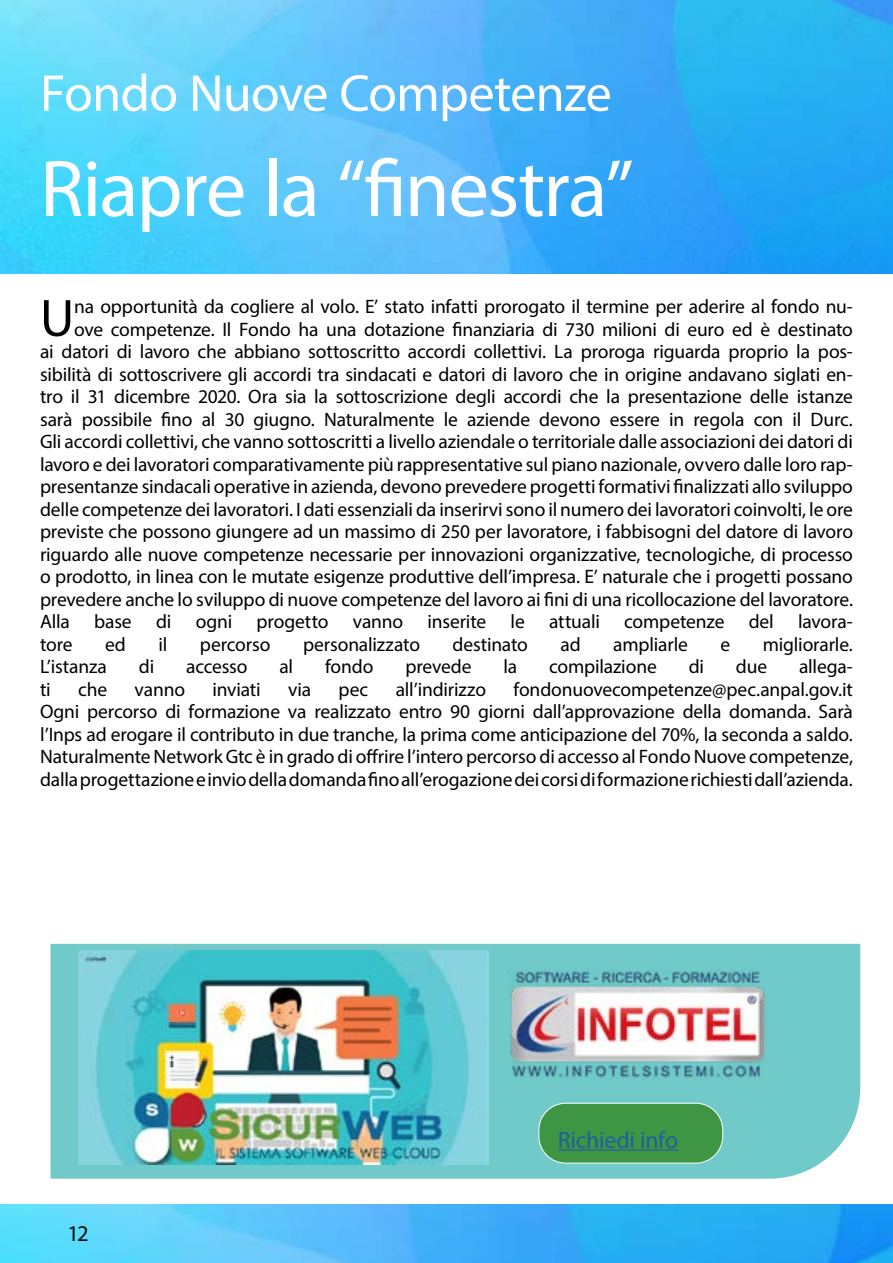
<style>
.page{position:relative;width:893px;height:1263px;background:#fff}
.page>*{position:absolute;margin:0;border:0;box-sizing:border-box;transform-origin:0 0}
.t1{font:81px "Myriad Pro";letter-spacing:-.02em;color:#fff}
.t2{font:52.95px "Myriad Pro";color:#000101}
.t3{font:52.35px "Myriad Pro";letter-spacing:-.015em;color:#fff}
.t4{font:23.7px "Myriad Pro";letter-spacing:-.01em;color:#215e9e}
.t5{font:22.5px "Myriad Pro";color:#070b08}
.t6{font:19.5px/22.5px "Myriad Pro";letter-spacing:-.01em;color:#000101;text-align:justify}
</style>
<div class="page">
<img style="left:0;top:0;width:893px;height:274px">
<img style="left:0;top:1204px;width:893px;height:59px">
<div style="left:50px;top:943px;width:811px;height:236px;background:#70cac9"></div>
<img style="left:78px;top:950px;width:410px;height:215px">
<img style="left:508px;top:970px;width:259px;height:108px">
<div style="left:539px;top:1103px;width:184px;height:60px;background:#3e9645;border-radius:27px"></div>
<div style="left:538px;top:1103px;width:185px;height:60px;border:1px solid #fff;border-radius:27px"></div>
<hr style="left:558px;top:1149px;width:120px;height:1px;background:#215e9e">
<h3 class="t3" style="left:40px;top:61px;width:573px">Fondo Nuove Competenze</h3>
<h1 class="t1" style="left:40px;top:139px;width:595px">Riapre la “finestra”</h1>
<h2 class="t2" style="left:40px;top:285px;width:36px">U</h2>
<p class="t6" style="left:74px;top:295px;width:780px">na opportunità da cogliere al volo. E’ stato infatti prorogato il termine per aderire al fondo nu-</p>
<p class="t6" style="left:74px;top:318px;width:780px">ove competenze. Il Fondo ha una dotazione finanziaria di 730 milioni di euro ed è destinato</p>
<p class="t6" style="left:40px;top:340px;width:814px">ai datori di lavoro che abbiano sottoscritto accordi collettivi. La proroga riguarda proprio la pos-</p>
<p class="t6" style="left:40px;top:363px;width:814px">sibilità di sottoscrivere gli accordi tra sindacati e datori di lavoro che in origine andavano siglati en-</p>
<p class="t6" style="left:40px;top:385px;width:814px">tro il 31 dicembre 2020. Ora sia la sottoscrizione degli accordi che la presentazione delle istanze</p>
<p class="t6" style="left:40px;top:408px;width:814px">sarà possibile fino al 30 giugno. Naturalmente le aziende devono essere in regola con il Durc.</p>
<p class="t6" style="left:40px;top:430px;width:814px">Gli accordi collettivi, che vanno sottoscritti a livello aziendale o territoriale dalle associazioni dei datori di</p>
<p class="t6" style="left:40px;top:453px;width:814px">lavoro e dei lavoratori comparativamente più rappresentative sul piano nazionale, ovvero dalle loro rap-</p>
<p class="t6" style="left:40px;top:475px;width:814px">presentanze sindacali operative in azienda, devono prevedere progetti formativi finalizzati allo sviluppo</p>
<p class="t6" style="left:40px;top:498px;width:814px">delle competenze dei lavoratori. I dati essenziali da inserirvi sono il numero dei lavoratori coinvolti, le ore</p>
<p class="t6" style="left:40px;top:520px;width:814px">previste che possono giungere ad un massimo di 250 per lavoratore, i fabbisogni del datore di lavoro</p>
<p class="t6" style="left:40px;top:543px;width:814px">riguardo alle nuove competenze necessarie per innovazioni organizzative, tecnologiche, di processo</p>
<p class="t6" style="left:40px;top:565px;width:814px">o prodotto, in linea con le mutate esigenze produttive dell’impresa. E’ naturale che i progetti possano</p>
<p class="t6" style="left:40px;top:588px;width:814px">prevedere anche lo sviluppo di nuove competenze del lavoro ai fini di una ricollocazione del lavoratore.</p>
<p class="t6" style="left:40px;top:610px;width:814px">Alla base di ogni progetto vanno inserite le attuali competenze del lavora-</p>
<p class="t6" style="left:40px;top:633px;width:34px">tore</p>
<p class="t6" style="left:105px;top:633px;width:22px">ed</p>
<p class="t6" style="left:159px;top:633px;width:10px">il</p>
<p class="t6" style="left:200px;top:633px;width:72px">percorso</p>
<p class="t6" style="left:303px;top:633px;width:119px">personalizzato</p>
<p class="t6" style="left:453px;top:633px;width:77px">destinato</p>
<p class="t6" style="left:560px;top:633px;width:22px">ad</p>
<p class="t6" style="left:613px;top:633px;width:76px">ampliarle</p>
<p class="t6" style="left:720px;top:633px;width:11px">e</p>
<p class="t6" style="left:763px;top:633px;width:92px">migliorarle.</p>
<p class="t6" style="left:40px;top:655px;width:68px">L’istanza</p>
<p class="t6" style="left:139px;top:655px;width:17px">di</p>
<p class="t6" style="left:186px;top:655px;width:63px">accesso</p>
<p class="t6" style="left:279px;top:655px;width:15px">al</p>
<p class="t6" style="left:325px;top:655px;width:50px">fondo</p>
<p class="t6" style="left:405px;top:655px;width:68px">prevede</p>
<p class="t6" style="left:503px;top:655px;width:15px">la</p>
<p class="t6" style="left:549px;top:655px;width:109px">compilazione</p>
<p class="t6" style="left:689px;top:655px;width:17px">di</p>
<p class="t6" style="left:736px;top:655px;width:33px">due</p>
<p class="t6" style="left:799px;top:655px;width:55px">allega-</p>
<p class="t6" style="left:40px;top:678px;width:12px">ti</p>
<p class="t6" style="left:78px;top:678px;width:30px">che</p>
<p class="t6" style="left:135px;top:678px;width:52px">vanno</p>
<p class="t6" style="left:213px;top:678px;width:50px">inviati</p>
<p class="t6" style="left:288px;top:678px;width:25px">via</p>
<p class="t6" style="left:339px;top:678px;width:31px">pec</p>
<p class="t6" style="left:396px;top:678px;width:92px">all’indirizzo</p>
<p class="t6" style="left:40px;top:678px;width:814px;text-indent:473px">fondonuovecompetenze@pec.anpal.gov.it Ogni percorso di formazione va realizzato entro 90 giorni dall’approvazione della domanda. Sarà l’Inps ad erogare il contributo in due tranche, la prima come anticipazione del 70%, la seconda a saldo.<br>Naturalmente Network Gtc è in grado di offrire l’intero percorso di accesso al Fondo Nuove competenze, dalla progettazione e invio della domanda fino all’erogazione dei corsi di formazione richiesti dall’azienda.</p>
<p class="t5" style="left:68px;top:1219px;width:23px">12</p>
<p class="t4" style="left:558px;top:1125px;width:122px">Richiedi info</p>
</div>
